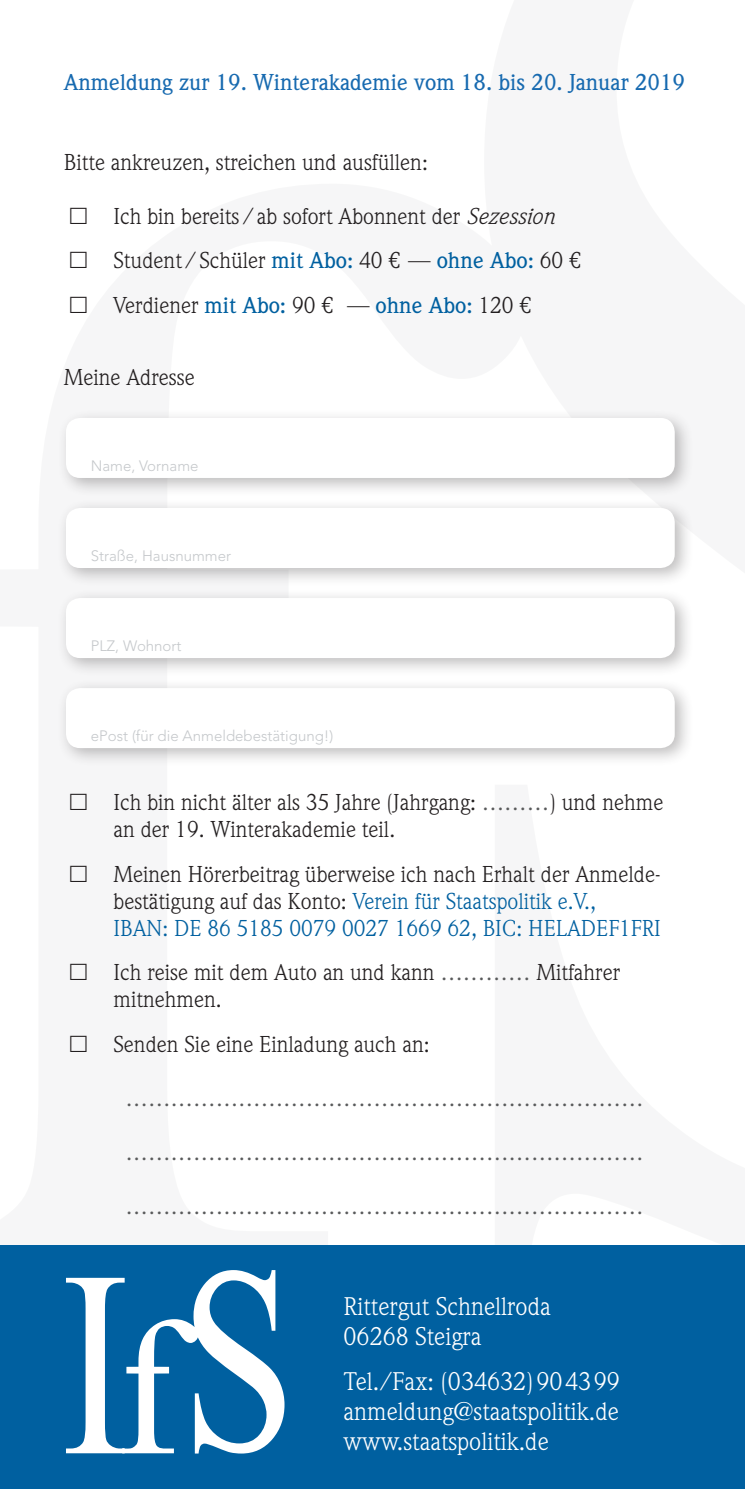
<style>
.page{position:relative;width:745px;height:1489px;background:#fff}
.page>*{position:absolute;margin:0;border:0;box-sizing:border-box;transform-origin:0 0}
.t1{font:25px/30px "Weidemann Std";color:#fff}
.t2{font:22.5px/27px "Weidemann Std";color:#231f20}
.t3{font:22.5px "Weidemann Std";color:#595a5b}
.t4{font:500 22.5px "Weidemann Std";color:#176ab0}
.t5{font:300 15px "Avenir LT Std";color:#c5c8cb}
.s1{font-style:italic}
.s2{font-weight:500;color:#0060a0}
.s3{color:#595a5b}
.s4{color:#0060a0}
</style>
<div class="page">
<div style="left:0;top:1244px;width:744px;height:244px;background:#0060a0"></div>
<svg style="left:66px;top:1270px;width:218px;height:183px"></svg>
<div style="left:57px;top:409px;width:636px;height:88px;background:#231f20;opacity:.3"></div>
<div style="left:66px;top:418px;width:608px;height:60px;background:#fff;border-radius:14px"></div>
<div style="left:57px;top:499px;width:636px;height:88px;background:#231f20;opacity:.3"></div>
<div style="left:66px;top:508px;width:608px;height:60px;background:#fff;border-radius:14px"></div>
<div style="left:57px;top:589px;width:636px;height:88px;background:#231f20;opacity:.3"></div>
<div style="left:66px;top:598px;width:608px;height:60px;background:#fff;border-radius:14px"></div>
<div style="left:57px;top:679px;width:636px;height:88px;background:#231f20;opacity:.3"></div>
<div style="left:66px;top:688px;width:608px;height:60px;background:#fff;border-radius:14px"></div>
<p class="t4" style="left:64px;top:69px;width:622px">Anmeldung zur 19. Winterakademie vom 18. bis 20. Januar 2019</p>
<p class="t2" style="left:64px;top:148px;width:365px">Bitte ankreuzen, streichen und ausfüllen:</p>
<p class="t2" style="left:113px;top:193px;width:468px;line-height:44.5px">Ich bin bereits/ab sofort Abonnent der <span class="s1">Sezession<br></span>Student/Schüler <span class="s2">mit Abo:</span> 40 € — <span class="s2">ohne Abo:</span> 60 €<br>Verdiener <span class="s2">mit Abo:</span> 90 € — <span class="s2">ohne Abo:</span> 120 €</p>
<p class="t2" style="left:64px;top:364px;width:132px">Meine Adresse</p>
<p class="t5" style="left:91px;top:457px;width:109px">Name, Vorname</p>
<p class="t5" style="left:91px;top:547px;width:142px">Straße, Hausnummer</p>
<p class="t5" style="left:91px;top:637px;width:92px">PLZ, Wohnort</p>
<p class="t5" style="left:91px;top:727px;width:244px">ePost (für die Anmeldebestätigung!)</p>
<p class="t2" style="left:113px;top:788px;width:551px">Ich bin nicht älter als 35 Jahre (Jahrgang: <span class="s3">………</span>) und nehme an der 19. Winterakademie teil.</p>
<p class="t2" style="left:113px;top:860px;width:548px">Meinen Hörerbeitrag überweise ich nach Erhalt der Anmelde&shy;bestätigung auf das Konto: <span class="s4">Verein für Staatspolitik e.V.,<br>IBAN: DE 86 5185 0079 0027 1669 62, BIC: HELADEF1FRI</span></p>
<p class="t2" style="left:113px;top:958px;width:508px">Ich reise mit dem Auto an und kann <span class="s3">…………</span> Mitfahrer mitnehmen.</p>
<p class="t2" style="left:113px;top:1030px;width:317px">Senden Sie eine Einladung auch an:</p>
<p class="t3" style="left:125px;top:1084px;width:519px">……………………………………………………………</p>
<p class="t3" style="left:125px;top:1138px;width:519px">……………………………………………………………</p>
<p class="t3" style="left:125px;top:1192px;width:519px">……………………………………………………………</p>
<p class="t1" style="left:343px;top:1291px;width:208px">Rittergut Schnellroda<br>06268 Steigra</p>
<p class="t1" style="left:343px;top:1365px;width:277px;text-align:justify">Tel./Fax: (034632)904399 anmeldung@staatspolitik.de www.staatspolitik.de</p>
</div>
